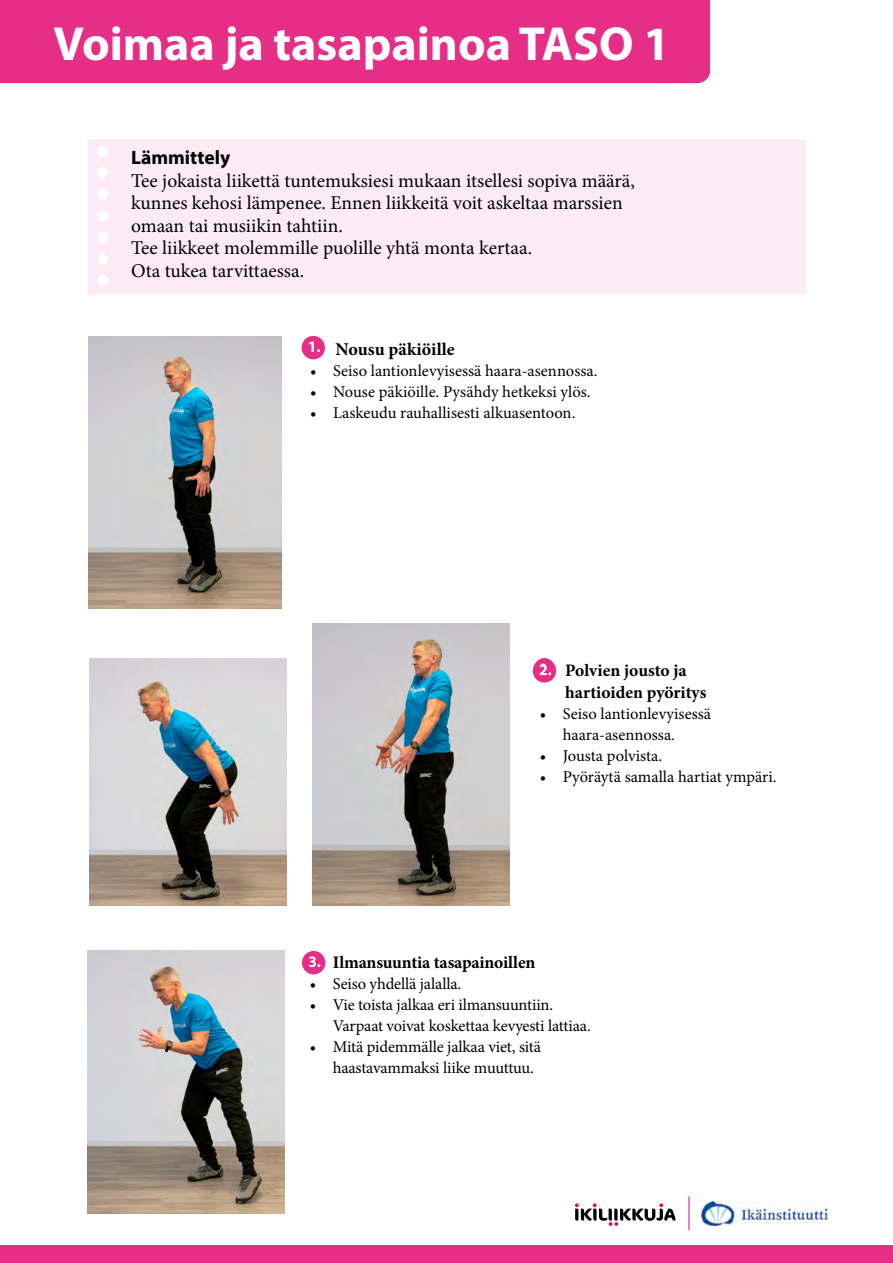
<style>
.page{position:relative;width:893px;height:1263px;background:#fff}
.page>*{position:absolute;margin:0;border:0;box-sizing:border-box;transform-origin:0 0}
.t1{font:700 48px "Myriad Pro";color:#fff}
.P_leipis{font:19.5px/22.5px "Minion Pro";color:#000}
.P_Teemaotsikko{font:700 19.5px "Myriad Pro";color:#000}
.P_väliotsikko{font:700 18px "Minion Pro";letter-spacing:.005em;color:#000}
.P_väliotsikko-2{font:700 17.55px "Minion Pro";letter-spacing:-.005em;color:#000}
.P_leipis-2{font:16.5px "Minion Pro";letter-spacing:-.005em;color:#000}
</style>
<div class="page">
<div style="left:0;top:0;width:710px;height:83px;background:#e52f87"></div>
<div style="left:88px;top:139px;width:718px;height:155px;background:#fcebf4"></div>
<img style="left:89px;top:337px;width:192px;height:272px">
<img style="left:89px;top:658px;width:197px;height:247px">
<img style="left:313px;top:623px;width:197px;height:282px">
<div style="left:302px;top:336px;width:23px;height:23px;background:#e52f87;border-radius:50%"></div>
<svg style="left:309px;top:342px;width:11px;height:10px"></svg>
<div style="left:533px;top:658px;width:23px;height:24px;background:#e52f87;border-radius:50%"></div>
<svg style="left:540px;top:663px;width:11px;height:12px"></svg>
<div style="left:0;top:1246px;width:893px;height:17px;background:#e52f87"></div>
<hr style="left:688px;top:1196px;width:2px;height:34px;background:#e52f87">
<img style="left:88px;top:951px;width:197px;height:262px">
<div style="left:302px;top:951px;width:23px;height:23px;background:#e52f87;border-radius:50%"></div>
<svg style="left:309px;top:956px;width:11px;height:11px"></svg>
<svg style="left:575px;top:1203px;width:101px;height:23px"></svg>
<img style="left:701px;top:1201px;width:126px;height:24px">
<p class="t1" style="left:54px;top:12px;width:618px">Voimaa ja tasapainoa TASO 1</p>
<p class="P_Teemaotsikko" style="left:131px;top:145px;width:101px">Lämmittely</p>
<p class="P_leipis" style="left:131px;top:170px;width:505px">Tee jokaista liikettä tuntemuksiesi mukaan itsellesi sopiva määrä,</p>
<p class="P_leipis" style="left:131px;top:192px;width:493px">kunnes kehosi lämpenee. Ennen liikkeitä voit askeltaa marssien omaan tai musiikin tahtiin.</p>
<p class="P_leipis" style="left:131px;top:237px;width:403px">Tee liikkeet molemmille puolille yhtä monta kertaa.</p>
<p class="P_leipis" style="left:131px;top:260px;width:175px">Ota tukea tarvittaessa.</p>
<p class="P_väliotsikko" style="left:310px;top:336px;width:146px">1. Nousu päkiöille</p>
<p class="P_leipis-2" style="left:310px;top:359px;width:289px">• Seiso lantionlevyisessä haara-asennossa.</p>
<p class="P_leipis-2" style="left:310px;top:380px;width:282px">• Nouse päkiöille. Pysähdy hetkeksi ylös.</p>
<p class="P_leipis-2" style="left:310px;top:401px;width:267px">• Laskeudu rauhallisesti alkuasentoon.</p>
<p class="P_väliotsikko-2" style="left:540px;top:658px;width:148px">2. Polvien jousto ja</p>
<p class="P_väliotsikko-2" style="left:565px;top:680px;width:143px">hartioiden pyöritys</p>
<p class="P_leipis-2" style="left:540px;top:703px;width:173px">• Seiso lantionlevyisessä</p>
<p class="P_leipis-2" style="left:563px;top:724px;width:114px">haara-asennossa.</p>
<p class="P_leipis-2" style="left:540px;top:745px;width:124px">• Jousta polvista.</p>
<p class="P_leipis-2" style="left:540px;top:766px;width:238px">• Pyöräytä samalla hartiat ympäri.</p>
<p class="P_väliotsikko-2" style="left:310px;top:950px;width:227px">3. Ilmansuuntia tasapainoillen</p>
<p class="P_leipis-2" style="left:310px;top:972px;width:153px">• Seiso yhdellä jalalla.</p>
<p class="P_leipis-2" style="left:310px;top:993px;width:245px">• Vie toista jalkaa eri ilmansuuntiin.</p>
<p class="P_leipis-2" style="left:333px;top:1014px;width:259px">Varpaat voivat koskettaa kevyesti lattiaa.</p>
<p class="P_leipis-2" style="left:310px;top:1035px;width:233px">• Mitä pidemmälle jalkaa viet, sitä</p>
<p class="P_leipis-2" style="left:333px;top:1056px;width:203px">haastavammaksi liike muuttuu.</p>
</div>
